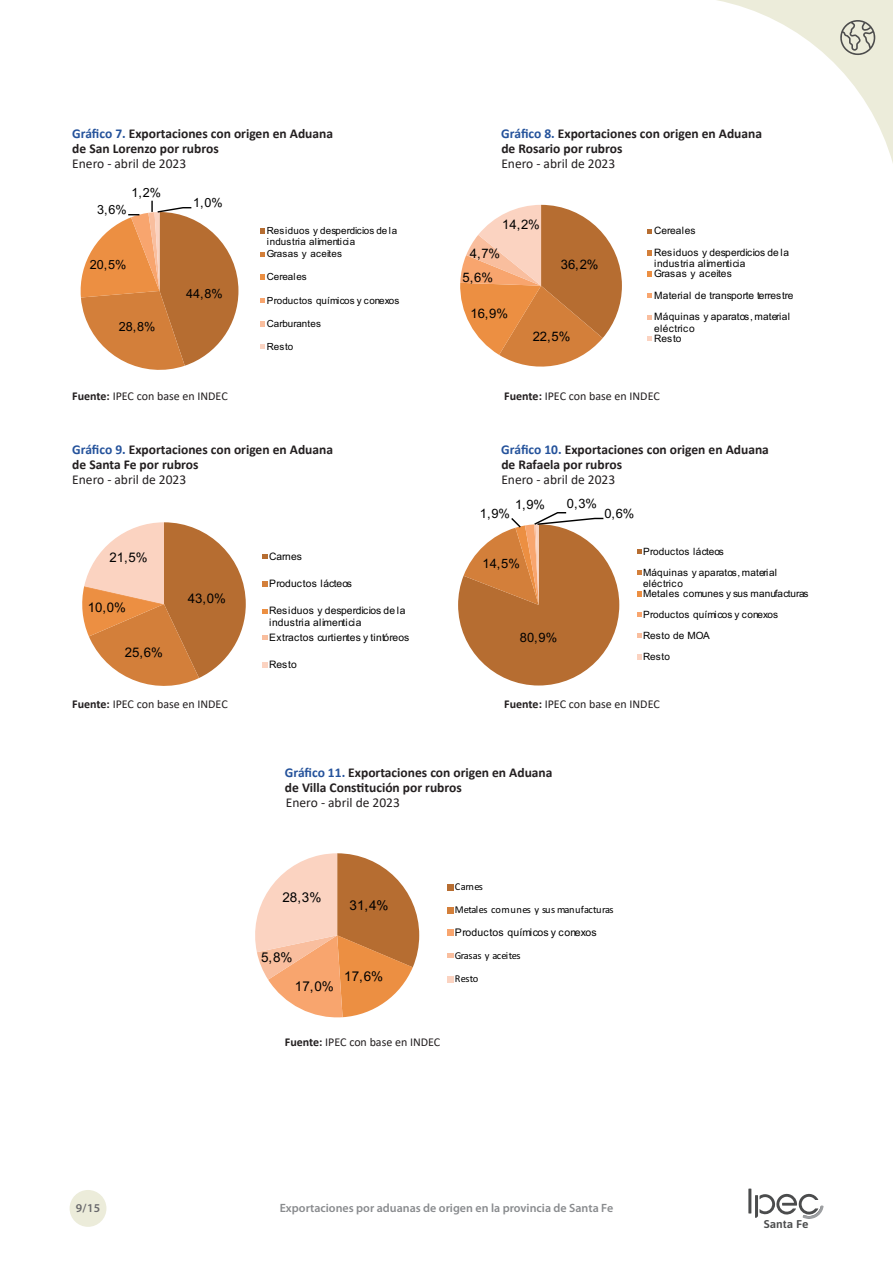
<style>
.page{position:relative;width:893px;height:1263px;background:#fff}
.page>*{position:absolute;margin:0;border:0;box-sizing:border-box;transform-origin:0 0}
.Texto{font:700 13.5px "Calibri";color:#231f20}
.Texto-2{font:13.5px "Calibri";color:#231f20}
.t1{font:13.5px "Arial";color:#000}
.t2{font:13.2px "Arial";color:#000}
.t3{font:13.05px "Arial";color:#000}
.t4{font:12.9px "Arial";color:#000}
.t5{font:12.6px "Arial";color:#000}
.Texto-3{font:12px "Calibri";color:#231f20}
.t6{font:600 12px "Myriad Pro";color:#898b8e}
.t7{font:600 12px "Myriad Pro";color:#69696c}
.t8{font:600 11.25px "Asap";color:#4b4c4d;scale:1.06 1}
.t9{font:10.5px/22.5px "Arial";letter-spacing:.015em;color:#000}
.t10{font:10.5px/22.8px "Calibri";letter-spacing:-.035em;color:#000}
.t11{font:10.35px/11.7px "Arial";letter-spacing:.015em;color:#000}
.t12{font:10.2px/21.5px "Arial";letter-spacing:.015em;color:#000}
.t13{font:10.05px/21px "Arial";letter-spacing:.015em;color:#000}
.t14{font:9.9px/11.6px "Arial";letter-spacing:.015em;color:#000}
.s1{color:#24529b}
.s2{font-weight:700}
.s3{font-family:"Calibri"}
</style>
<div class="page">
<div style="left:70px;top:1190px;width:36px;height:37px;background:#ececda;border-radius:50%"></div>
<hr style="left:748px;top:1188px;width:3px;height:25px;background:#4b4c4d">
<svg style="left:755px;top:1193px;width:69px;height:26px"></svg>
<svg style="left:717px;top:0;width:176px;height:163px"></svg>
<svg style="left:80px;top:201px;width:158px;height:169px"></svg>
<svg style="left:261px;top:228px;width:4px;height:6px"></svg>
<svg style="left:261px;top:252px;width:4px;height:4px"></svg>
<svg style="left:261px;top:274px;width:4px;height:6px"></svg>
<svg style="left:261px;top:298px;width:4px;height:4px"></svg>
<svg style="left:261px;top:321px;width:4px;height:5px"></svg>
<svg style="left:261px;top:345px;width:4px;height:4px"></svg>
<svg style="left:460px;top:205px;width:162px;height:162px"></svg>
<svg style="left:647px;top:229px;width:5px;height:5px"></svg>
<svg style="left:647px;top:250px;width:5px;height:5px"></svg>
<svg style="left:647px;top:271px;width:5px;height:6px"></svg>
<svg style="left:647px;top:293px;width:5px;height:4px"></svg>
<svg style="left:647px;top:315px;width:5px;height:4px"></svg>
<svg style="left:647px;top:337px;width:5px;height:4px"></svg>
<svg style="left:82px;top:522px;width:164px;height:164px"></svg>
<svg style="left:262px;top:554px;width:6px;height:5px"></svg>
<svg style="left:262px;top:581px;width:6px;height:6px"></svg>
<svg style="left:262px;top:609px;width:6px;height:4px"></svg>
<svg style="left:262px;top:635px;width:6px;height:5px"></svg>
<svg style="left:262px;top:662px;width:6px;height:6px"></svg>
<svg style="left:458px;top:512px;width:161px;height:173px"></svg>
<svg style="left:637px;top:549px;width:4px;height:5px"></svg>
<svg style="left:637px;top:571px;width:4px;height:4px"></svg>
<svg style="left:637px;top:591px;width:4px;height:5px"></svg>
<svg style="left:637px;top:612px;width:4px;height:5px"></svg>
<svg style="left:637px;top:634px;width:4px;height:4px"></svg>
<svg style="left:637px;top:654px;width:4px;height:6px"></svg>
<svg style="left:255px;top:853px;width:164px;height:165px"></svg>
<svg style="left:447px;top:885px;width:6px;height:6px"></svg>
<svg style="left:447px;top:907px;width:6px;height:6px"></svg>
<svg style="left:447px;top:930px;width:6px;height:6px"></svg>
<svg style="left:447px;top:954px;width:6px;height:4px"></svg>
<svg style="left:447px;top:976px;width:6px;height:6px"></svg>
<p class="Texto" style="left:72px;top:124px;width:262px"><span class="s1">Gráfico 7.</span> Exportaciones con origen en Aduana</p>
<p class="Texto" style="left:501px;top:124px;width:262px"><span class="s1">Gráfico 8.</span> Exportaciones con origen en Aduana</p>
<p class="Texto" style="left:72px;top:139px;width:148px">de San Lorenzo por rubros</p>
<p class="Texto" style="left:501px;top:139px;width:123px">de Rosario por rubros</p>
<p class="Texto-2" style="left:72px;top:154px;width:115px">Enero - abril de 2023</p>
<p class="Texto-2" style="left:501px;top:154px;width:115px">Enero - abril de 2023</p>
<p class="t5" style="left:131px;top:184px;width:31px">1,2%</p>
<p class="t5" style="left:97px;top:201px;width:31px">3,6%</p>
<p class="t5" style="left:90px;top:256px;width:38px">20,5%</p>
<p class="t5" style="left:119px;top:318px;width:38px">28,8%</p>
<p class="t5" style="left:193px;top:194px;width:31px">1,0%</p>
<p class="t5" style="left:186px;top:285px;width:38px">44,8%</p>
<p class="t14" style="left:267px;top:225px;width:132px">Residuos y desperdicios de la industria alimenticia<br>Grasas y aceites</p>
<p class="t14" style="left:267px;top:271px;width:41px">Cereales</p>
<p class="t14" style="left:267px;top:294px;width:134px">Productos químicos y conexos</p>
<p class="t14" style="left:267px;top:317px;width:56px">Carburantes</p>
<p class="t14" style="left:267px;top:340px;width:28px">Resto</p>
<p class="t3" style="left:502px;top:215px;width:39px">14,2%</p>
<p class="t3" style="left:470px;top:244px;width:32px">4,7%</p>
<p class="t3" style="left:462px;top:269px;width:32px">5,6%</p>
<p class="t3" style="left:470px;top:304px;width:39px">16,9%</p>
<p class="t3" style="left:561px;top:256px;width:39px">36,2%</p>
<p class="t3" style="left:533px;top:327px;width:39px">22,5%</p>
<p class="t12" style="left:654px;top:220px;width:136px">Cereales<br>Residuos y desperdicios de la</p>
<p class="t12" style="left:654px;top:259px;width:93px;line-height:9.9px">industria alimenticia<br>Grasas y aceites</p>
<p class="t12" style="left:654px;top:285px;width:141px">Material de transporte terrestre<br>Máquinas y aparatos, material</p>
<p class="t12" style="left:654px;top:323px;width:42px;line-height:9.9px">eléctrico<br>Resto</p>
<p class="Texto-3" style="left:72px;top:388px;width:157px"><span class="s2">Fuente:</span> IPEC con base en INDEC</p>
<p class="Texto-3" style="left:504px;top:388px;width:157px"><span class="s2">Fuente:</span> IPEC con base en INDEC</p>
<p class="Texto" style="left:72px;top:440px;width:262px"><span class="s1">Gráfico 9.</span> Exportaciones con origen en Aduana</p>
<p class="Texto" style="left:501px;top:440px;width:269px"><span class="s1">Gráfico 10.</span> Exportaciones con origen en Aduana</p>
<p class="Texto" style="left:72px;top:455px;width:128px">de Santa Fe por rubros</p>
<p class="Texto" style="left:501px;top:455px;width:122px">de Rafaela por rubros</p>
<p class="Texto-2" style="left:72px;top:470px;width:115px">Enero - abril de 2023</p>
<p class="Texto-2" style="left:501px;top:470px;width:115px">Enero - abril de 2023</p>
<p class="t4" style="left:515px;top:496px;width:32px">1,9%</p>
<p class="t4" style="left:567px;top:495px;width:32px">0,3%</p>
<p class="t4" style="left:480px;top:504px;width:32px">1,9%</p>
<p class="t4" style="left:604px;top:504px;width:32px">0,6%</p>
<p class="t13" style="left:643px;top:541px;width:136px">Productos lácteos<br>Máquinas y aparatos, material</p>
<p class="t13" style="left:643px;top:579px;width:167px;line-height:9.4px">eléctrico<br>Metales comunes y sus manufacturas</p>
<p class="t13" style="left:643px;top:604px;width:137px">Productos químicos y conexos<br>Resto de MOA<br>Resto</p>
<p class="t2" style="left:110px;top:548px;width:40px">21,5%</p>
<p class="t11" style="left:269px;top:550px;width:35px">Carnes</p>
<p class="t11" style="left:269px;top:577px;width:84px">Productos lácteos</p>
<p class="t11" style="left:269px;top:604px;width:138px">Residuos y desperdicios de la industria alimenticia</p>
<p class="t11" style="left:269px;top:631px;width:142px">Extractos curtientes y tintóreos</p>
<p class="t11" style="left:269px;top:658px;width:29px">Resto</p>
<p class="Texto-3" style="left:72px;top:696px;width:157px"><span class="s2">Fuente:</span> IPEC con base en INDEC</p>
<p class="Texto-3" style="left:504px;top:696px;width:157px"><span class="s2">Fuente:</span> IPEC con base en INDEC</p>
<p class="t4" style="left:483px;top:555px;width:39px">14,5%</p>
<p class="t2" style="left:188px;top:589px;width:40px">43,0%</p>
<p class="t2" style="left:88px;top:598px;width:40px">10,0%</p>
<p class="t4" style="left:520px;top:629px;width:39px">80,9%</p>
<p class="t2" style="left:125px;top:643px;width:40px">25,6%</p>
<p class="Texto" style="left:285px;top:763px;width:269px"><span class="s1">Gráfico 11.</span> Exportaciones con origen en Aduana</p>
<p class="Texto" style="left:285px;top:778px;width:178px">de Villa Constitución por rubros</p>
<p class="Texto-2" style="left:286px;top:793px;width:116px">Enero - abril de 2023</p>
<p class="t1" style="left:282px;top:888px;width:41px">28,3%</p>
<p class="t10" style="left:455px;top:875px;width:160px">Carnes<br>Metales comunes y sus manufacturas</p>
<p class="t9" style="left:455px;top:921px;width:143px">Productos químicos y conexos<br><span class="s3">Grasas y aceites<br>Resto</span></p>
<p class="t1" style="left:350px;top:896px;width:41px">31,4%</p>
<p class="t1" style="left:261px;top:948px;width:33px">5,8%</p>
<p class="t1" style="left:344px;top:967px;width:41px">17,6%</p>
<p class="t1" style="left:295px;top:976px;width:41px">17,0%</p>
<p class="t7" style="left:76px;top:1200px;width:26px">9/15</p>
<p class="Texto-3" style="left:285px;top:1034px;width:157px"><span class="s2">Fuente:</span> IPEC con base en INDEC</p>
<p class="t6" style="left:280px;top:1200px;width:335px">Exportaciones por aduanas de origen en la provincia de Santa Fe</p>
<p class="t8" style="left:764px;top:1216px;width:44px">Santa Fe</p>
</div>
